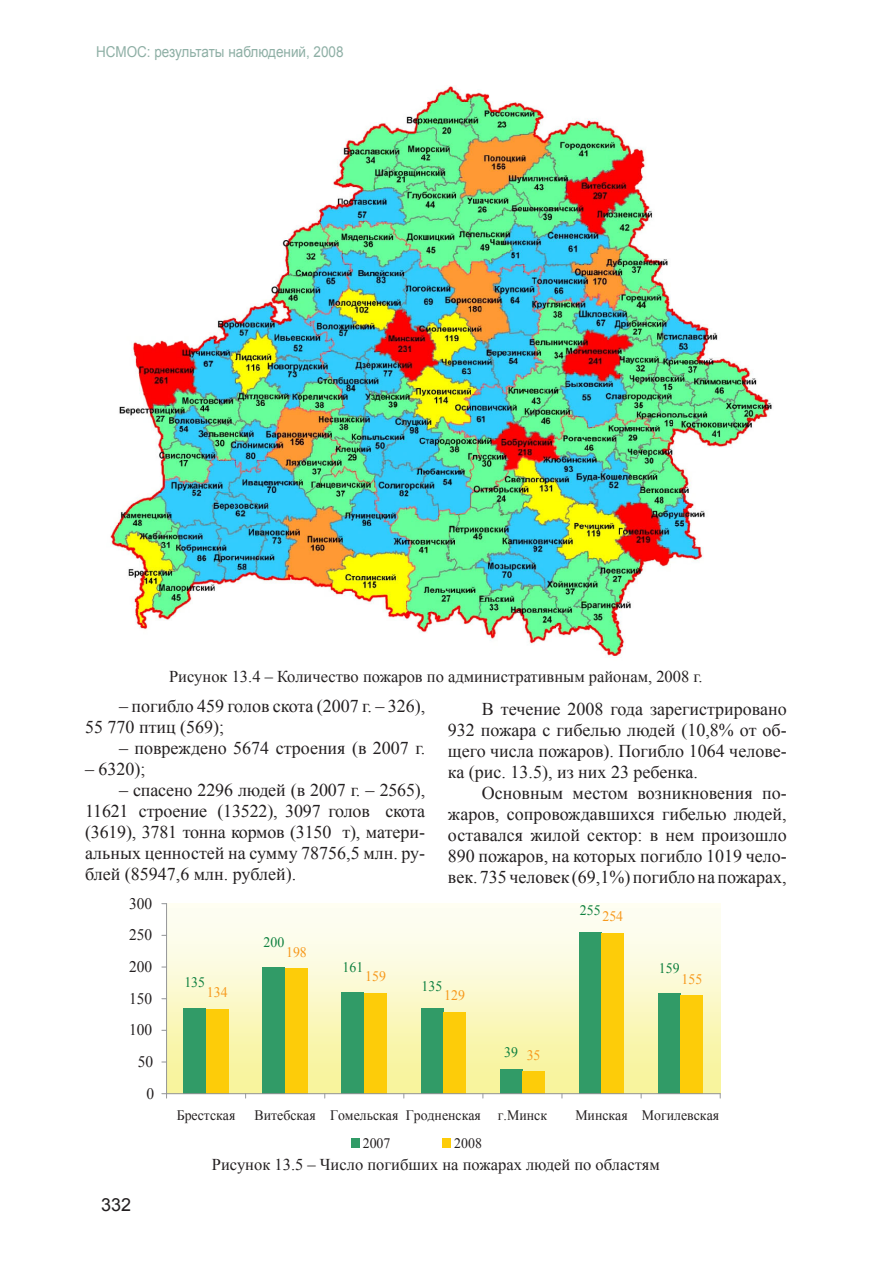
<style>
.page{position:relative;width:893px;height:1263px;background:#fff}
.page>*{position:absolute;margin:0;border:0;box-sizing:border-box;transform-origin:0 0}
.Àáçàö_ñïèñêà{font:18px/21px "Times New Roman";color:#231f20;text-align:justify}
.t1{font:18px "Arial";color:#231f20}
.t2{font:16.5px "Times New Roman";color:#231f20}
.t3{font:16.05px "Times New Roman";color:#231f20;scale:.96 1}
.t4{font:15px "Arial";color:#8eafa5;scale:.9 1}
.t5{font:14.4px "Times New Roman";color:#231f20;scale:.96 1}
.t6{font:14.4px "Times New Roman";color:#0e803f;scale:.96 1}
.t7{font:14.4px "Times New Roman";color:#f7991c;scale:.96 1}
</style>
<div class="page">
<svg style="left:161px;top:903px;width:560px;height:245px"></svg>
<img style="left:110px;top:86px;width:662px;height:571px">
<p class="t4" style="left:96px;top:42px;width:277px">НСМОС: результаты наблюдений, 2008</p>
<p class="t2" style="left:169px;top:665px;width:535px">Рисунок 13.4 – Количество пожаров по административным районам, 2008 г.</p>
<p class="Àáçàö_ñïèñêà" style="left:448px;top:698px;width:340px;text-indent:34px">В течение 2008 года зарегистрировано 932 пожара с гибелью людей (10,8% от об&shy;щего числа пожаров). Погибло 1064 челове&shy;ка (рис. 13.5), из них 23 ребенка.</p>
<p class="Àáçàö_ñïèñêà" style="left:448px;top:782px;width:340px;text-indent:34px">Основным местом возникновения по&shy;жаров, сопровождавшихся гибелью людей, оставался жилой сектор: в нем произошло 890 пожаров, на которых погибло 1019 чело&shy;век. 735 человек (69,1%) погибло на пожарах,</p>
<p class="Àáçàö_ñïèñêà" style="left:85px;top:695px;width:342px;text-indent:34px">– погибло 459 голов скота (2007 г. – 326),<br>55 770 птиц (569);</p>
<p class="Àáçàö_ñïèñêà" style="left:119px;top:737px;width:308px">– повреждено 5674 строения (в 2007 г.</p>
<p class="Àáçàö_ñïèñêà" style="left:85px;top:758px;width:62px">– 6320);</p>
<p class="Àáçàö_ñïèñêà" style="left:85px;top:779px;width:342px;text-indent:34px">– спасено 2296 людей (в 2007 г. – 2565), 11621 строение (13522), 3097 голов скота (3619), 3781 тонна кормов (3150 т), матери&shy;альных ценностей на сумму 78756,5 млн. ру&shy;блей (85947,6 млн. рублей).</p>
<p class="t3" style="left:129px;top:892px;width:26px">300</p>
<p class="t3" style="left:129px;top:924px;width:26px">250</p>
<p class="t3" style="left:129px;top:956px;width:26px">200</p>
<p class="t3" style="left:129px;top:987px;width:26px">150</p>
<p class="t3" style="left:129px;top:1019px;width:26px">100</p>
<p class="t3" style="left:138px;top:1051px;width:18px">50</p>
<p class="t3" style="left:146px;top:1082px;width:10px">0</p>
<p class="t1" style="left:101px;top:1192px;width:32px">332</p>
<p class="t6" style="left:184px;top:972px;width:23px">135</p>
<p class="t7" style="left:207px;top:983px;width:23px">134</p>
<p class="t6" style="left:264px;top:932px;width:23px">200</p>
<p class="t7" style="left:286px;top:942px;width:23px">198</p>
<p class="t6" style="left:343px;top:958px;width:23px">161</p>
<p class="t7" style="left:365px;top:967px;width:23px">159</p>
<p class="t6" style="left:422px;top:976px;width:23px">135</p>
<p class="t7" style="left:444px;top:986px;width:23px">129</p>
<p class="t6" style="left:504px;top:1043px;width:16px">39</p>
<p class="t7" style="left:527px;top:1045px;width:16px">35</p>
<p class="t6" style="left:580px;top:900px;width:23px">255</p>
<p class="t7" style="left:602px;top:907px;width:23px">254</p>
<p class="t6" style="left:659px;top:958px;width:23px">159</p>
<p class="t7" style="left:681px;top:969px;width:23px">155</p>
<p class="t5" style="left:177px;top:1105px;width:63px">Брестская</p>
<p class="t5" style="left:255px;top:1105px;width:306px">Витебская Гомельская Гродненская г.Минск</p>
<p class="t5" style="left:575px;top:1105px;width:151px">Минская Могилевская</p>
<p class="t5" style="left:363px;top:1133px;width:30px">2007</p>
<p class="t5" style="left:454px;top:1133px;width:30px">2008</p>
<p class="t2" style="left:212px;top:1153px;width:449px">Рисунок 13.5 – Число погибших на пожарах людей по областям</p>
</div>
